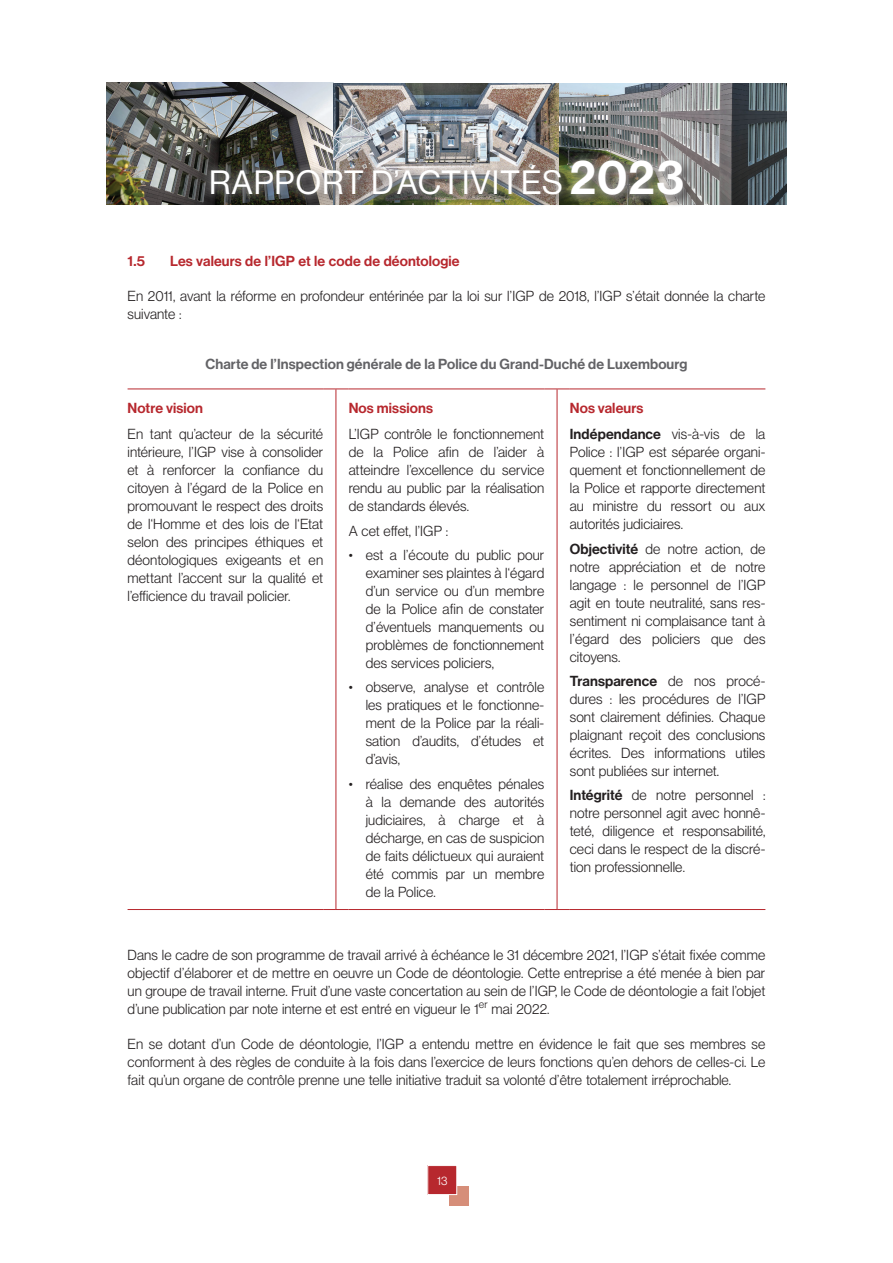
<style>
.page{position:relative;width:893px;height:1263px;background:#fff}
.page>*{position:absolute;margin:0;border:0;box-sizing:border-box;transform-origin:0 0}
.t1{font:33px "N Haas Grotesk DS Pro 55 Rg";letter-spacing:.025em;color:#fff}
.t2{font:14.25px/18px "N Haas Grotesk DS Pro 45 Lt";letter-spacing:.005em;color:#231f20;text-align:justify}
.t3{font:14.25px "N Haas Grotesk DS Pro 65 Md";letter-spacing:.01em;color:#b7282e}
.t4{font:14.25px "N Haas Grotesk DS Pro 65 Md";letter-spacing:.01em;color:#636366}
.t5{font:14.25px "N Haas Grotesk DS Pro 65 Md";letter-spacing:.01em;color:#231f20}
.t6{font:12px "N Haas Grotesk DS Pro 45 Lt";color:#fff}
.s1{font-family:"N Haas Grotesk DS Pro 65 Md";font-size:48px}
.s2{font-family:"N Haas Grotesk DS Pro 65 Md"}
.s3{font-family:"N Haas Grotesk DS Pro 45 Lt"}
</style>
<div class="page">
<img style="left:107px;top:83px;width:679px;height:121px">
<div style="left:449px;top:1186px;width:19px;height:19px;background:#d68e79"></div>
<div style="left:428px;top:1165px;width:29px;height:29px;background:#b7282e"></div>
<div style="left:427px;top:1165px;width:30px;height:30px;border:1px solid #fff"></div>
<svg style="left:207px;top:157px;width:488px;height:49px"></svg>
<div style="left:201px;top:151px;width:491px;height:53px;background:#fff;opacity:.75"></div>
<hr style="left:336px;top:389px;width:1px;height:520px;background:#b7282e">
<hr style="left:557px;top:389px;width:1px;height:520px;background:#b7282e">
<hr style="left:128px;top:909px;width:195px;height:1px;background:#b7282e">
<svg style="left:323px;top:909px;width:26px;height:1px"></svg>
<hr style="left:349px;top:909px;width:195px;height:1px;background:#b7282e">
<svg style="left:544px;top:909px;width:26px;height:1px"></svg>
<hr style="left:570px;top:909px;width:195px;height:1px;background:#b7282e">
<hr style="left:128px;top:389px;width:195px;height:1px;background:#b7282e">
<svg style="left:323px;top:389px;width:26px;height:1px"></svg>
<hr style="left:349px;top:389px;width:195px;height:1px;background:#b7282e">
<svg style="left:544px;top:389px;width:26px;height:1px"></svg>
<hr style="left:570px;top:389px;width:195px;height:1px;background:#b7282e">
<h1 class="t1" style="left:209px;top:164px;width:476px">RAPPORT D’ACTIVITÉS <span class="s1">2023</span></h1>
<p class="t3" style="left:128px;top:253px;width:19px">1.5</p>
<p class="t3" style="left:170px;top:253px;width:291px">Les valeurs de l’IGP et le code de déontologie</p>
<p class="t2" style="left:128px;top:287px;width:639px">En 2011, avant la réforme en profondeur entérinée par la loi sur l’IGP de 2018, l’IGP s’était donnée la charte suivante :</p>
<p class="t4" style="left:205px;top:356px;width:484px">Charte de l’Inspection générale de la Police du Grand-Duché de Luxembourg</p>
<p class="t3" style="left:128px;top:399px;width:77px">Notre vision</p>
<p class="t2" style="left:128px;top:425px;width:197px">En tant qu’acteur de la sécurité intérieure, l’IGP vise à consolider et à renforcer la confiance du citoyen à l’égard de la Police en promouvant le respect des droits de l‘Homme et des lois de l‘Etat selon des principes éthiques et déontologiques exigeants et en mettant l’accent sur la qualité et l’efficience du travail policier.</p>
<p class="t3" style="left:570px;top:399px;width:75px">Nos valeurs</p>
<p class="t2" style="left:570px;top:425px;width:197px"><span class="s2">Indépendance</span> vis-à-vis de la Police : l’IGP est séparée organi&shy;quement et fonctionnellement de la Police et rapporte directement au ministre du ressort ou aux autorités judiciaires.</p>
<p class="t2" style="left:570px;top:539px;width:197px"><span class="s2">Objectivité</span> de notre action, de notre appréciation et de notre langage : le personnel de l’IGP agit en toute neutralité, sans res&shy;sentiment ni complaisance tant à l’égard des policiers que des citoyens.</p>
<p class="t5" style="left:570px;top:673px;width:197px">Transparence <span class="s3">de nos procé-</span></p>
<p class="t2" style="left:570px;top:690px;width:197px">dures : les procédures de l’IGP sont clairement définies. Chaque plaignant reçoit des conclusions écrites. Des informations utiles sont publiées sur internet.</p>
<p class="t2" style="left:570px;top:786px;width:197px"><span class="s2">Intégrité</span> de notre personnel : notre personnel agit avec honnê&shy;teté, diligence et responsabilité, ceci dans le respect de la discré&shy;tion professionnelle.</p>
<p class="t3" style="left:349px;top:399px;width:86px">Nos missions</p>
<p class="t2" style="left:349px;top:425px;width:197px">L’IGP contrôle le fonctionnement de la Police afin de l’aider à atteindre l’excellence du service rendu au public par la réalisation de standards élevés.</p>
<p class="t2" style="left:349px;top:522px;width:101px">A cet effet, l’IGP :</p>
<p class="t2" style="left:366px;top:546px;width:180px;text-indent:-17px">• est a l’écoute du public pour examiner ses plaintes à l‘égard d’un service ou d’un membre de la Police afin de constater d’éventuels manquements ou problèmes de fonctionnement des services policiers,</p>
<p class="t2" style="left:366px;top:678px;width:180px;text-indent:-17px">• observe, analyse et contrôle les pratiques et le fonctionne&shy;ment de la Police par la réali&shy;sation d’audits, d’études et d’avis,</p>
<p class="t2" style="left:366px;top:775px;width:180px;text-indent:-17px">• réalise des enquêtes pénales à la demande des autorités judiciaires, à charge et à décharge, en cas de suspicion de faits délictueux qui auraient été commis par un membre de la Police.</p>
<p class="t2" style="left:128px;top:946px;width:639px">Dans le cadre de son programme de travail arrivé à échéance le 31 décembre 2021, l’IGP s’était fixée comme objectif d’élaborer et de mettre en oeuvre un Code de déontologie. Cette entreprise a été menée à bien par un groupe de travail interne. Fruit d’une vaste concertation au sein de l’IGP, le Code de déontologie a fait l’objet d’une publication par note interne et est entré en vigueur le 1<sup>er</sup> mai 2022.</p>
<p class="t2" style="left:128px;top:1035px;width:639px">En se dotant d’un Code de déontologie, l’IGP a entendu mettre en évidence le fait que ses membres se conforment à des règles de conduite à la fois dans l’exercice de leurs fonctions qu’en dehors de celles-ci. Le fait qu’un organe de contrôle prenne une telle initiative traduit sa volonté d’être totalement irréprochable.</p>
<p class="t6" style="left:437px;top:1174px;width:12px">13</p>
</div>
